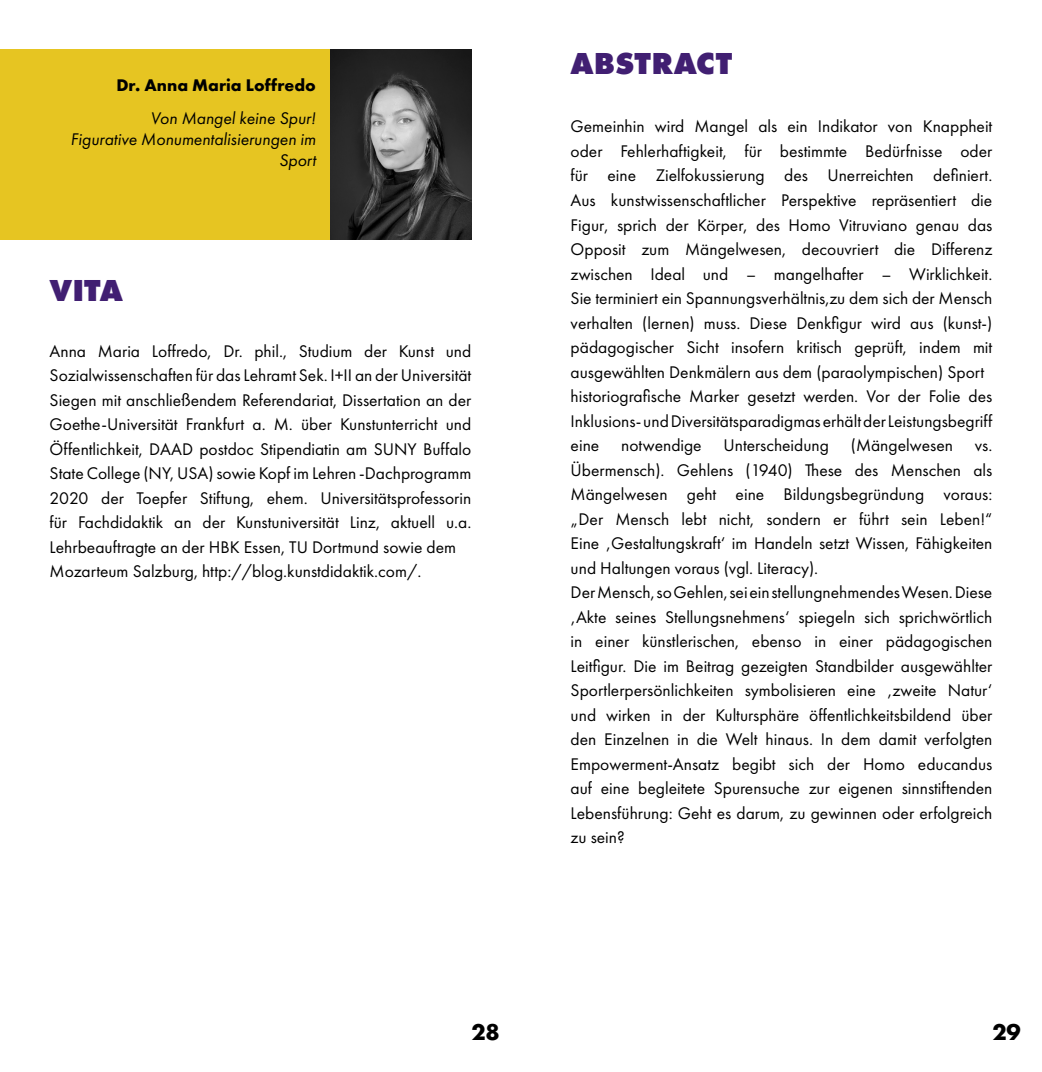
<style>
.page{position:relative;width:1042px;height:1072px;background:#fff}
.page>*{position:absolute;margin:0;border:0;box-sizing:border-box;transform-origin:0 0}
.t1{font:800 31.5px "Futura PT";color:#411f72}
.t2{font:700 21px "Futura";color:#000}
.t3{font:17.5px/24.5px "Futura PT";color:#000;text-align:justify}
.t4{font:italic 17.5px/21px "Futura PT";color:#000;text-align:right}
.t5{font:700 17.5px "Futura PT";color:#000}
</style>
<div class="page">
<div style="left:0;top:50px;width:471px;height:190px;background:#e6c522"></div>
<img style="left:330px;top:50px;width:141px;height:190px">
<p class="t5" style="left:116px;top:74px;width:201px">Dr. Anna Maria Loffredo</p>
<p class="t4" style="left:151px;top:108px;width:167px">Von Mangel keine Spur!</p>
<p class="t4" style="left:71px;top:129px;width:247px">Figurative Monumentalisierungen im<br>Sport</p>
<p class="t1" style="left:50px;top:270px;width:75px">VITA</p>
<p class="t3" style="left:50px;top:338px;width:423px">Anna Maria Loffredo, Dr. phil., Studium der Kunst und Sozialwissenschaften für das Lehramt Sek. I+II an der Universität Siegen mit anschließendem Referendariat, Dissertation an der Goethe-Universität Frankfurt a. M. über Kunstunterricht und Öffentlichkeit, DAAD postdoc Stipendiatin am SUNY Buffalo State College (NY, USA) sowie Kopf im Lehren -Dachprogramm 2020 der Toepfer Stiftung, ehem. Universitätsprofessorin für Fachdidaktik an der Kunstuniversität Linz, aktuell u.a.<br>Lehrbeauftragte an der HBK Essen, TU Dortmund sowie dem</p>
<p class="t3" style="left:50px;top:559px;width:373px">Mozarteum Salzburg, http://blog.kunstdidaktik.com/.</p>
<p class="t1" style="left:570px;top:43px;width:163px">ABSTRACT</p>
<p class="t3" style="left:570px;top:114px;width:423px">Gemeinhin wird Mangel als ein Indikator von Knappheit oder Fehlerhaftigkeit, für bestimmte Bedürfnisse oder für eine Zielfokussierung des Unerreichten definiert.<br>Aus kunstwissenschaftlicher Perspektive repräsentiert die Figur, sprich der Körper, des Homo Vitruviano genau das Opposit zum Mängelwesen, decouvriert die Differenz zwischen Ideal und – mangelhafter – Wirklichkeit.<br>Sie terminiert ein Spannungsverhältnis,zu dem sich der Mensch</p>
<p class="t3" style="left:570px;top:310px;width:423px">verhalten (lernen) muss. Diese Denkfigur wird aus (kunst-) pädagogischer Sicht insofern kritisch geprüft, indem mit ausgewählten Denkmälern aus dem (paraolympischen) Sport</p>
<p class="t3" style="left:570px;top:384px;width:423px">historiografische Marker gesetzt werden. Vor der Folie des Inklusions- und Diversitätsparadigmas erhält der Leistungsbegriff eine notwendige Unterscheidung (Mängelwesen vs.<br>Übermensch). Gehlens (1940) These des Menschen als Mängelwesen geht eine Bildungsbegründung voraus: „Der Mensch lebt nicht, sondern er führt sein Leben!“ Eine ‚Gestaltungskraft‘ im Handeln setzt Wissen, Fähigkeiten und Haltungen voraus (vgl. Literacy).</p>
<p class="t3" style="left:570px;top:580px;width:423px">Der Mensch, so Gehlen, sei ein stellungnehmendes Wesen. Diese ‚Akte seines Stellungsnehmens‘ spiegeln sich sprichwörtlich in einer künstlerischen, ebenso in einer pädagogischen Leitfigur. Die im Beitrag gezeigten Standbilder ausgewählter Sportlerpersönlichkeiten symbolisieren eine ‚zweite Natur‘ und wirken in der Kultursphäre öffentlichkeitsbildend über den Einzelnen in die Welt hinaus. In dem damit verfolgten Empowerment-Ansatz begibt sich der Homo educandus auf eine begleitete Spurensuche zur eigenen sinnstiftenden Lebensführung: Geht es darum, zu gewinnen oder erfolgreich zu sein?</p>
<p class="t2" style="left:471px;top:1016px;width:30px">28</p>
<p class="t2" style="left:992px;top:1016px;width:30px">29</p>
</div>
